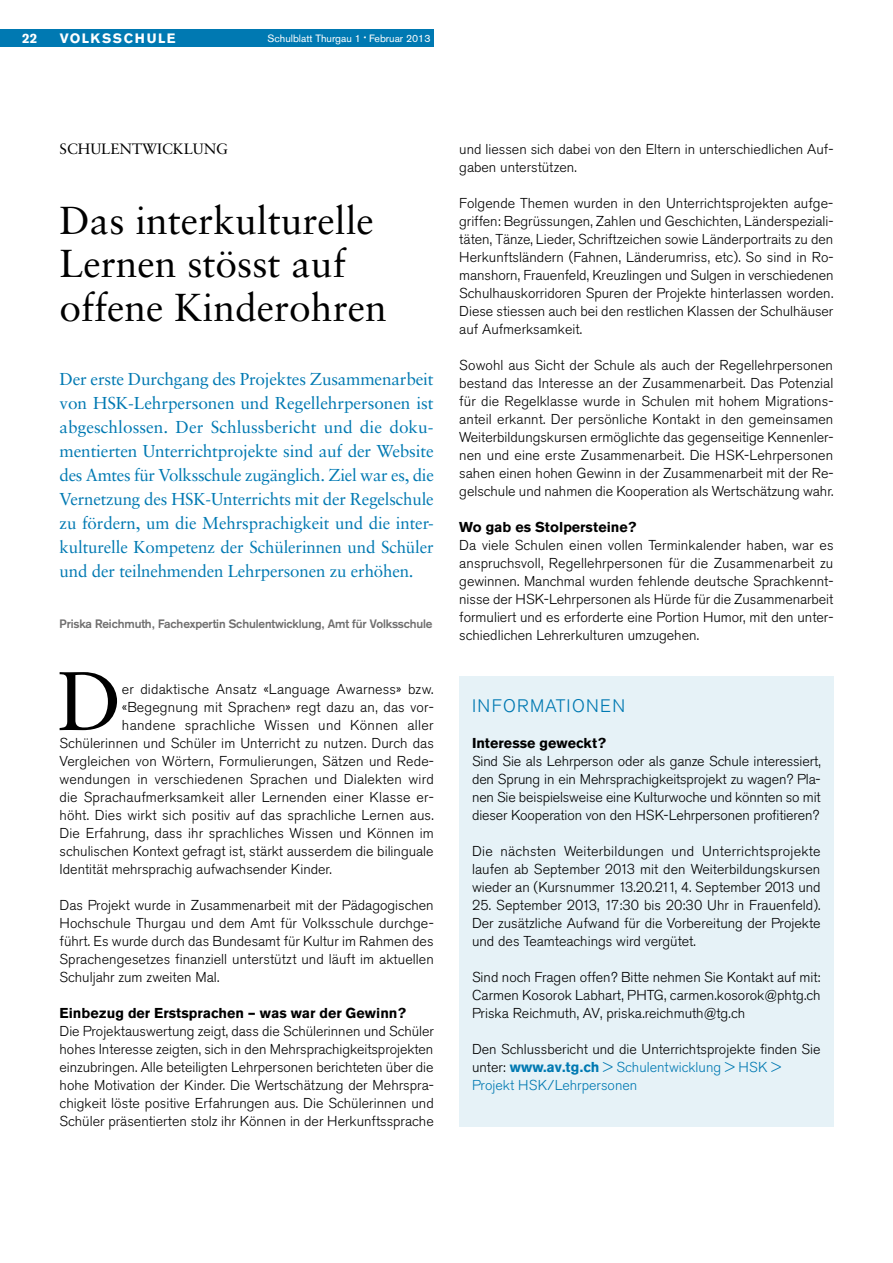
<style>
.page{position:relative;width:893px;height:1263px;background:#fff}
.page>*{position:absolute;margin:0;border:0;box-sizing:border-box;transform-origin:0 0}
.t1{font:83.1px "Sabon";color:#000}
.t2{font:39px/43.5px "Sabon";color:#000}
.t3{font:300 18px "Akzidenz Grotesk BQ";color:#0079b2}
.t4{font:17.25px/24px "Sabon";letter-spacing:-.01em;color:#0079b2;text-align:justify}
.t5{font:15px "Sabon";color:#000}
.t6{font:300 14.25px/18px "Akzidenz Grotesk BQ";color:#000;text-align:justify}
.t7{font:700 14.25px "Akzidenz Grotesk BQ";color:#000}
.t8{font:300 14.25px "Akzidenz Grotesk BQ";letter-spacing:.025em;color:#000}
.t9{font:700 13.5px "Akzidenz Grotesk BQ";letter-spacing:.11em;color:#fff}
.t10{font:700 12px "Akzidenz Grotesk";letter-spacing:-.01em;color:#706f6f}
.t11{font:10.5px "Akzidenz Grotesk BQ";color:#fff}
.s1{font-size:7.5px}
.s2{font-weight:700;color:#0079b2}
.s3{color:#0079b2}
</style>
<div class="page">
<div style="left:0;top:30px;width:434px;height:17px;background:#0079b2"></div>
<div style="left:459px;top:676px;width:374px;height:450px;background:#e6f2f7"></div>
<p class="t9" style="left:22px;top:31px;width:17px">22</p>
<p class="t9" style="left:60px;top:31px;width:118px">Volksschule</p>
<p class="t11" style="left:267px;top:32px;width:165px">Schulblatt Thurgau 1 <span class="s1">•</span> Februar 2013</p>
<p class="t5" style="left:60px;top:140px;width:42px">Schulentwi</p>
<p class="t5" style="left:162px;top:140px;width:23px">cklung</p>
<h2 class="t2" style="left:60px;top:198px;width:329px">Das interkulturelle<br>Lernen stösst auf offene Kinderohren</h2>
<p class="t4" style="left:60px;top:367px;width:376px">Der erste Durchgang des Projektes Zusammenarbeit von HSK-Lehrpersonen und Regellehrpersonen ist abgeschlossen. Der Schlussbericht und die doku&shy;mentierten Unterrichtprojekte sind auf der Website des Amtes für Volksschule zugänglich. Ziel war es, die Vernetzung des HSK-Unterrichts mit der Regelschule zu fördern, um die Mehrsprachigkeit und die inter&shy;kulturelle Kompetenz der Schülerinnen und Schüler und der teilnehmenden Lehrpersonen zu erhöhen.</p>
<p class="t10" style="left:60px;top:617px;width:374px">Priska Reichmuth, Fachexpertin Schulentwicklung, Amt für Volksschule</p>
<h1 class="t1" style="left:57px;top:652px;width:66px">D</h1>
<p class="t6" style="left:122px;top:680px;width:313px">er didaktische Ansatz «Language Awarness» bzw.</p>
<p class="t6" style="left:122px;top:698px;width:313px">«Begegnung mit Sprachen» regt dazu an, das vor-</p>
<p class="t8" style="left:122px;top:717px;width:313px">handene sprachliche Wissen und Können aller</p>
<p class="t6" style="left:60px;top:734px;width:376px">Schülerinnen und Schüler im U nterricht zu nutzen. Durch das</p>
<p class="t6" style="left:60px;top:752px;width:376px">Vergleichen von Wörtern, Formulierungen, Sätzen und Rede-</p>
<p class="t6" style="left:60px;top:770px;width:376px">wendungen in verschiedenen Sprachen und Dialekten wird</p>
<p class="t6" style="left:60px;top:788px;width:376px">die Sprachaufmerksamkeit aller Lernenden einer Klasse er-</p>
<p class="t6" style="left:60px;top:806px;width:376px">höht. Dies wirkt sich positiv auf das sprachliche Lernen aus.</p>
<p class="t6" style="left:60px;top:824px;width:376px">Die Erfahrung, dass ihr sprachliches Wissen und Können im</p>
<p class="t6" style="left:60px;top:842px;width:376px">schulischen Kontext gefragt ist, stärkt ausserdem die bilinguale</p>
<p class="t6" style="left:60px;top:860px;width:274px">Identität mehrsprachig aufwachsender Kinder.</p>
<p class="t6" style="left:60px;top:896px;width:376px">Das Projekt wurde in Zusammenarbeit mit der Pädagogischen Hochschule Thurgau und dem Amt für Volksschule durchge&shy;führt. Es wurde durch das Bundesamt für Kultur im Rahmen des Sprachengesetzes finanziell unterstützt und läuft im aktuellen Schuljahr zum zweiten Mal.</p>
<p class="t7" style="left:60px;top:1005px;width:348px">Einbezug der Erstsprachen – was war der Gewinn?</p>
<p class="t6" style="left:60px;top:1022px;width:376px">Die Projektauswertung zeigt, dass die Schülerinnen und Schüler hohes Interesse zeigten, sich in den Mehrsprachigkeitsprojekten einzubringen. Alle beteiligten Lehrpersonen berichteten über die hohe Motivation der Kinder. Die Wertschätzung der Mehrspra&shy;chigkeit löste positive Erfahrungen aus. Die Schülerinnen und Schüler präsentierten stolz ihr Können in der Herkunftssprache</p>
<p class="t6" style="left:459px;top:140px;width:376px">und liessen sich dabei von den Eltern in unterschiedlichen Auf&shy;gaben unterstützen.</p>
<p class="t6" style="left:459px;top:194px;width:376px">Folgende Themen wurden in den U nterrichtsprojekten aufge&shy;griffen: Begrüssungen, Zahlen und Geschichten, Länderspeziali&shy;täten, Tänze, Lieder, Schriftzeichen sowie Länderportraits zu den Herkunftsländern (Fahnen, Länderumriss, etc). So sind in Ro&shy;manshorn, Frauenfeld, Kreuzlingen und Sulgen in verschiedenen Schulhauskorridoren Spuren der Projekte hinterlassen worden.<br>Diese stiessen auch bei den restlichen Klassen der Schulhäuser auf Aufmerksamkeit.</p>
<p class="t6" style="left:459px;top:356px;width:376px">Sowohl aus Sicht der Schule als auch der Regellehrpersonen bestand das Interesse an der Zusammenarbeit. Das Potenzial für die Regelklasse wurde in Schulen mit hohem Migrations&shy;anteil erkannt. Der persönliche Kontakt in den gemeinsamen Weiterbildungskursen ermöglichte das gegenseitige Kennenler&shy;nen und eine erste Zusammenarbeit. Die HSK-Lehrpersonen sahen einen hohen Gewinn in der Zusammenarbeit mit der Re&shy;gelschule und nahmen die Kooperation als Wertschätzung wahr.</p>
<p class="t7" style="left:459px;top:519px;width:179px">Wo gab es Stolpersteine?</p>
<p class="t6" style="left:459px;top:536px;width:376px">Da viele Schulen einen vollen Terminkalender haben, war es anspruchsvoll, Regellehrpersonen für die Zusammenarbeit zu gewinnen. Manchmal wurden fehlende deutsche Sprachkennt&shy;nisse der HSK-Lehrpersonen als Hürde für die Zusammenarbeit formuliert und es erforderte eine Portion Humor, mit den unter&shy;schiedlichen Lehrerkulturen umzugehen.</p>
<p class="t3" style="left:472px;top:696px;width:19px">Informationen</p>
<p class="t7" style="left:472px;top:735px;width:135px">Interesse geweckt?</p>
<p class="t6" style="left:472px;top:752px;width:350px">Sind Sie als Lehrperson oder als ganze Schule interessiert, den Sprung in ein Mehrsprachigkeitsprojekt zu wagen? Pla&shy;nen Sie beispielsweise eine Kulturwoche und könnten so mit dieser Kooperation von den HSK-Lehrpersonen profitieren?</p>
<p class="t6" style="left:472px;top:842px;width:350px">Die nächsten Weiterbildungen und U nterrichtsprojekte laufen ab September 2013 mit den Weiterbildungskursen wieder an (Kursnummer 13.20.211, 4. September 2013 und</p>
<p class="t6" style="left:472px;top:896px;width:350px">25. September 2013, 17:30 bis 20:30 U hr in Frauenfeld).<br>Der zusätzliche Aufwand für die Vorbereitung der Projekte und des Teamteachings wird vergütet.</p>
<p class="t6" style="left:472px;top:968px;width:350px">Sind noch Fragen offen? Bitte nehmen Sie Kontakt auf mit:<br>Carmen Kosorok Labhart, PHTG, carmen.kosorok@phtg.ch Priska Reichmuth, AV, priska.reichmuth@tg.ch</p>
<p class="t6" style="left:472px;top:1040px;width:350px;text-align:left">Den Schlussbericht und die U nterrichtsprojekte finden Sie unter: <span class="s2">www.av.tg.ch</span> <span class="s3">&gt; Schulentwicklung &gt; HSK &gt;<br>Projekt HSK/Lehrpersonen</span></p>
</div>
